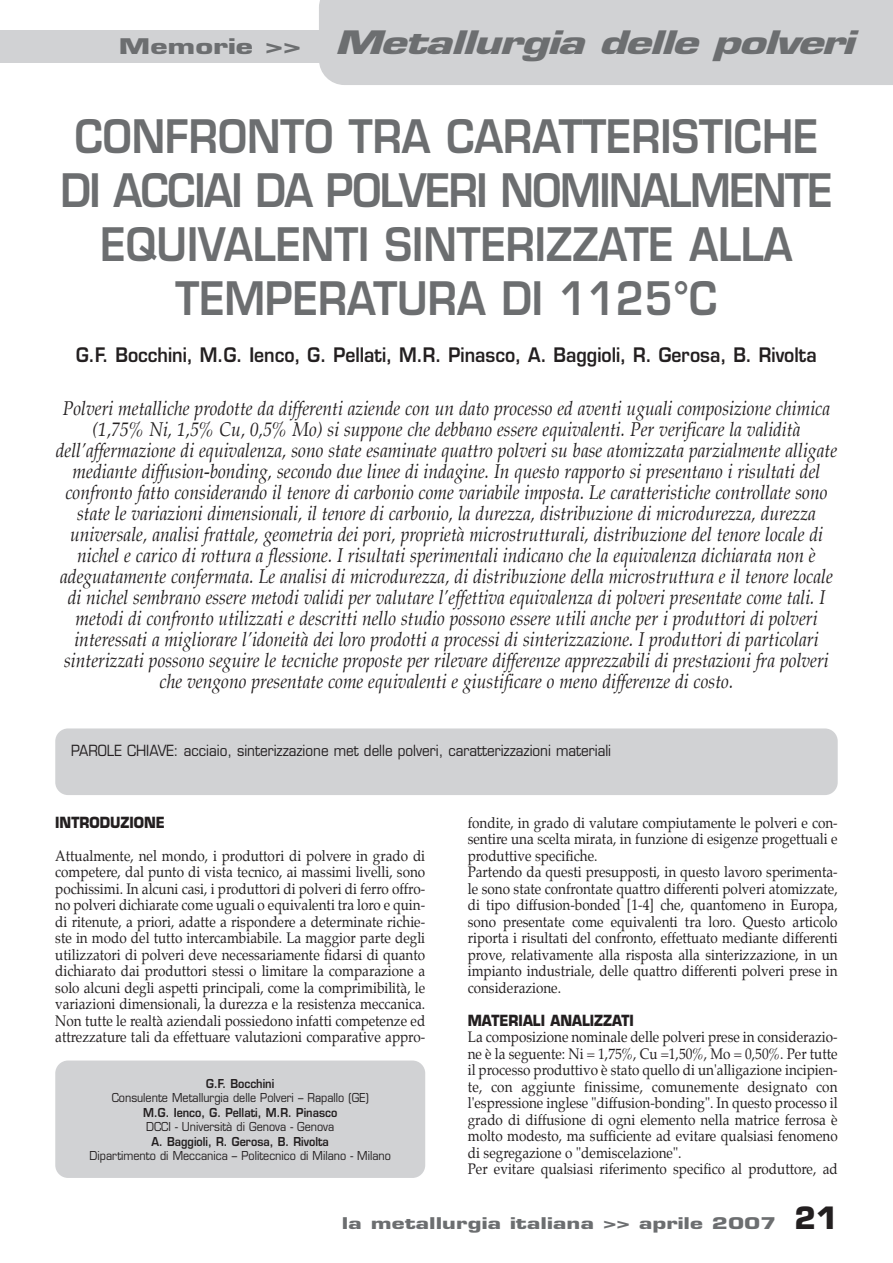
<style>
.page{position:relative;width:893px;height:1263px;background:#fff}
.page>*{position:absolute;margin:0;border:0;box-sizing:border-box;transform-origin:0 0}
.t1{font:600 45px/54px "Eurostile";color:#6c6e70;text-align:center;scale:.9 1}
.t2{font:italic 700 31.5px "Eurostile";color:#6c6e70;scale:1.43 1}
.t3{font:700 21px "Eurostile";color:#6c6e70;scale:1.43 1}
.t4{font:italic 19.5px/21px "Palatino";color:#231f20;text-align:center;scale:.9 1}
.t5{font:600 19.5px "Eurostile";color:#231f20;scale:.9 1}
.t6{font:700 15.75px "Eurostile";color:#6c6e70;scale:1.43 1}
.t7{font:15px/16.5px "Palatino";color:#231f20;scale:.9 1}
.t8{font:15px "Eurostile";color:#231f20;scale:.9 1}
.t9{font:700 15px "Eurostile";color:#231f20;scale:.9 1}
.t10{font:12px/14.4px "Eurostile";color:#231f20;text-align:center;scale:.9 1}
.s1{font-weight:600}
.s2{font-family:"Eurostile";font-weight:700}
.s3{font-size:30px;color:#231f20}
</style>
<div class="page">
<div style="left:319px;top:0;width:574px;height:85px;background:#d1d2d4"></div>
<div style="left:0;top:30px;width:383px;height:32px;background:#d1d2d4"></div>
<div style="left:55px;top:728px;width:783px;height:67px;background:#d1d2d4;border-radius:13px"></div>
<div style="left:55px;top:1060px;width:370px;height:118px;background:#d1d2d4;border-radius:13px"></div>
<p class="t3" style="left:119px;top:39px;width:129px">Memorie &gt;&gt;</p>
<p class="t2" style="left:335px;top:31px;width:371px">Metallurgia delle polveri</p>
<p class="t1" style="left:60px;top:114px;width:859px">CONFRONTO TRA CARATTERISTICHE<br>DI ACCIAI DA POLVERI NOMINALMENTE<br>EQUIVALENTI SINTERIZZATE ALLA<br>TEMPERATURA DI 1125°C</p>
<p class="t5" style="left:76px;top:348px;width:824px">G.F. Bocchini, M.G. Ienco, G. Pellati, M.R. Pinasco, A. Baggioli, R. Gerosa, B. Rivolta</p>
<p class="t4" style="left:56px;top:399px;width:870px">Polveri metalliche prodotte da differenti aziende con un dato processo ed aventi uguali composizione chimica (1,75% Ni, 1,5% Cu, 0,5% Mo) si suppone che debbano essere equivalenti. Per verificare la validità dell’affermazione di equivalenza, sono state esaminate quattro polveri su base atomizzata parzialmente alligate mediante diffusion-bonding, secondo due linee di indagine. In questo rapporto si presentano i risultati del confronto fatto considerando il tenore di carbonio come variabile imposta. Le caratteristiche controllate sono state le variazioni dimensionali, il tenore di carbonio, la durezza, distribuzione di microdurezza, durezza universale, analisi frattale, geometria dei pori, proprietà microstrutturali, distribuzione del tenore locale di nichel e carico di rottura a flessione. I risultati sperimentali indicano che la equivalenza dichiarata non è adeguatamente confermata. Le analisi di microdurezza, di distribuzione della microstruttura e il tenore locale di nichel sembrano essere metodi validi per valutare l’effettiva equivalenza di polveri presentate come tali. I metodi di confronto utilizzati e descritti nello studio possono essere utili anche per i produttori di polveri interessati a migliorare l’idoneità dei loro prodotti a processi di sinterizzazione. I produttori di particolari sinterizzati possono seguire le tecniche proposte per rilevare differenze apprezzabili di prestazioni fra polveri che vengono presentate come equivalenti e giustificare o meno differenze di costo.</p>
<p class="t8" style="left:71px;top:745px;width:602px">PAROLE CHIAVE: acciaio, sinterizzazione met delle polveri, caratterizzazioni materiali</p>
<p class="t9" style="left:55px;top:816px;width:123px">INTRODUZIONE</p>
<p class="t7" style="left:55px;top:848px;width:413px;text-align:justify">Attualmente, nel mondo, i produttori di polvere in grado di competere, dal punto di vista tecnico, ai massimi livelli, sono pochissimi. In alcuni casi, i produttori di polveri di ferro offro&shy;no polveri dichiarate come uguali o equivalenti tra loro e quin&shy;di ritenute, a priori, adatte a rispondere a determinate richie&shy;ste in modo del tutto intercambiabile. La maggior parte degli utilizzatori di polveri deve necessariamente fidarsi di quanto dichiarato dai produttori stessi o limitare la comparazione a solo alcuni degli aspetti principali, come la comprimibilità, le variazioni dimensionali, la durezza e la resistenza meccanica.<br>Non tutte le realtà aziendali possiedono infatti competenze ed attrezzature tali da effettuare valutazioni comparative appro-</p>
<p class="t10" style="left:90px;top:1078px;width:336px"><span class="s1">G.F. Bocchini<br></span>Consulente Metallurgia delle Polveri – Rapallo (GE)<br><span class="s1">M.G. Ienco, G. Pellati, M.R. Pinasco<br></span>DCCI - Università di Genova - Genova<br><span class="s1">A. Baggioli, R. Gerosa, B. Rivolta<br></span>Dipartimento di Meccanica – Politecnico di Milano - Milano</p>
<p class="t7" style="left:468px;top:815px;width:413px">fondite, in grado di valutare compiutamente le polveri e con&shy;sentire una scelta mirata, in funzione di esigenze progettuali e produttive specifiche.<br>Partendo da questi presupposti, in questo lavoro sperimenta&shy;le sono state confrontate quattro differenti polveri atomizzate, di tipo diffusion-bonded [1-4] che, quantomeno in Europa, sono presentate come equivalenti tra loro. Questo articolo riporta i risultati del confronto, effettuato mediante differenti prove, relativamente alla risposta alla sinterizzazione, in un impianto industriale, delle quattro differenti polveri prese in considerazione.</p>
<p class="t7" style="left:468px;top:1013px;width:413px"><span class="s2">MATERIALI ANALIZZATI<br></span>La composizione nominale delle polveri prese in considerazio&shy;ne è la seguente: Ni = 1,75%, Cu =1,50%, Mo = 0,50%. Per tutte il processo produttivo è stato quello di un'alligazione incipien&shy;te, con aggiunte finissime, comunemente designato con l'espressione inglese "diffusion-bonding". In questo processo il grado di diffusione di ogni elemento nella matrice ferrosa è molto modesto, ma sufficiente ad evitare qualsiasi fenomeno di segregazione o "demiscelazione".<br>Per evitare qualsiasi riferimento specifico al produttore, ad</p>
<p class="t6" style="left:342px;top:1217px;width:348px">la metallurgia italiana &gt;&gt; aprile 2007 <span class="s3">21</span></p>
</div>
